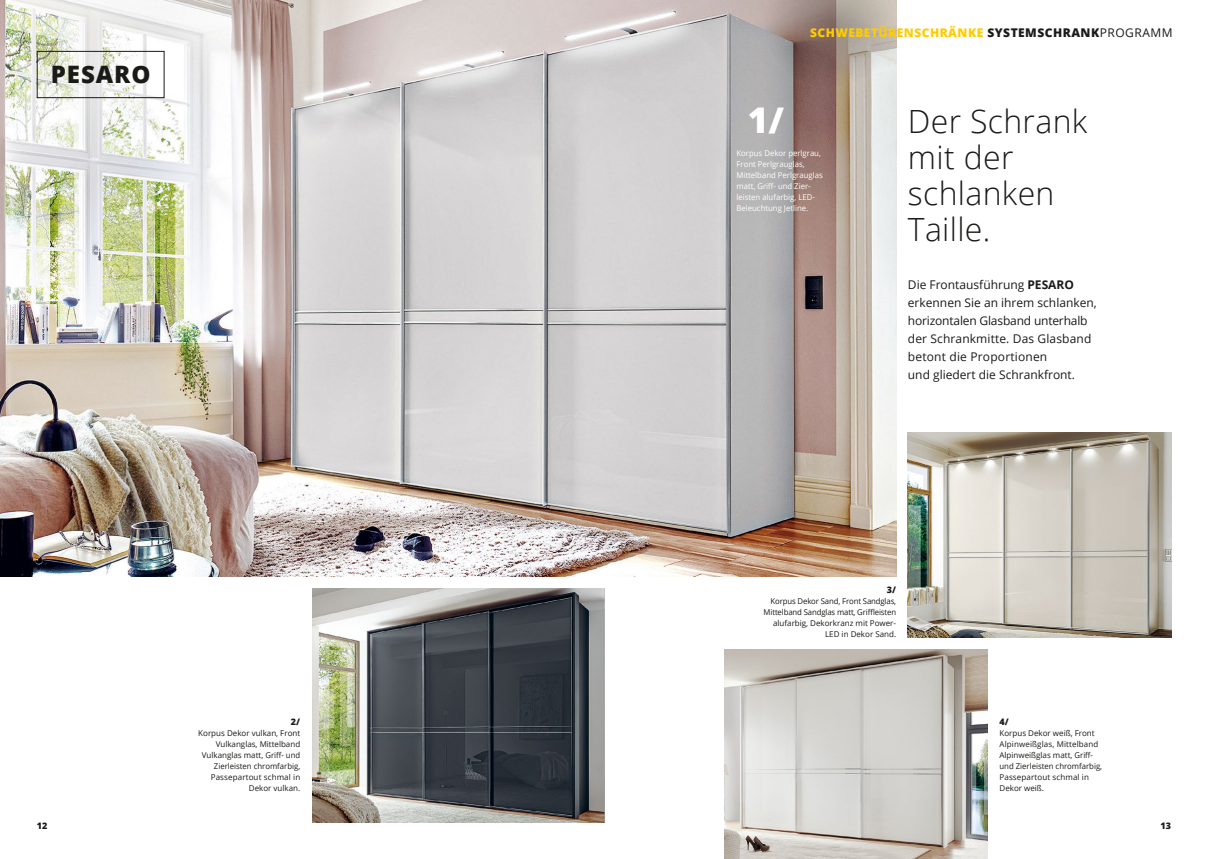
<style>
.page{position:relative;width:1208px;height:859px;background:#fff}
.page>*{position:absolute;margin:0;border:0;box-sizing:border-box;transform-origin:0 0}
.t1{font:800 35.4px "Open Sans";color:#fff}
.t2{font:300 32px/36px "Open Sans";letter-spacing:.01em;color:#1a1a18}
.t3{font:800 24px "Open Sans";letter-spacing:.04em;color:#1a1a18}
.t4{font:12px/18px "Open Sans";color:#1a1a18}
.t5{font:800 12px "Open Sans";letter-spacing:.04em;color:#fc0}
.t6{font:800 9px "Open Sans";color:#1a1a18}
.t7{font:8px/11px "Open Sans";color:#1a1a18;text-align:right}
.t8{font:8px/11px "Open Sans";color:#fff}
.s1{color:#1a1a18}
.s2{font-weight:400;color:#1a1a18}
.s3{font-weight:700}
</style>
<div class="page">
<img style="left:0;top:0;width:896px;height:577px">
<img style="left:313px;top:589px;width:291px;height:233px">
<img style="left:907px;top:432px;width:264px;height:205px">
<img style="left:724px;top:649px;width:263px;height:210px">
<svg style="left:0;top:0;width:186px;height:182px"></svg>
<svg style="left:763px;top:0;width:133px;height:88px;background:#a59791"></svg>
<div style="left:37px;top:51px;width:127px;height:47px;border:1px solid #1a1a18"></div>
<h3 class="t3" style="left:51px;top:56px;width:101px">PESARO</h3>
<p class="t6" style="left:291px;top:715px;width:11px">2/</p>
<p class="t7" style="left:198px;top:727px;width:103px">Korpus Dekor vulkan, Front<br>Vulkanglas, Mittelband<br>Vulkanglas matt, Griff- und<br>Zierleisten chromfarbig,<br>Passepartout schmal in<br>Dekor vulkan.</p>
<h3 class="t5" style="left:810px;top:23px;width:364px">SCHWEBETÜRENSCHRÄNKE <span class="s1">SYSTEMSCHRANK</span><span class="s2">PROGRAMM</span></h3>
<h1 class="t1" style="left:748px;top:93px;width:38px">1/</h1>
<p class="t8" style="left:736px;top:148px;width:88px">Korpus Dekor perlgrau,<br>Front Perlgrauglas,<br>Mittelband Perlgrauglas matt, Griff- und Zier&shy;leisten alufarbig, LED-<br>Beleuchtung Jetline.</p>
<h2 class="t2" style="left:908px;top:102px;width:181px">Der Schrank mit der schlanken<br>Taille.</h2>
<h3 class="t4" style="left:908px;top:275px;width:190px">Die Frontausführung <span class="s3">PESARO </span>erkennen Sie an ihrem schlanken, horizontalen Glasband unterhalb der Schrankmitte. Das Glasband betont die Proportionen<br>und gliedert die Schrankfront.</h3>
<p class="t6" style="left:887px;top:583px;width:11px">3/</p>
<p class="t7" style="left:763px;top:596px;width:134px">Korpus Dekor Sand, Front Sandglas,<br>Mittelband Sandglas matt, Griffleisten alufarbig, Dekorkranz mit Power-<br>LED in Dekor Sand.</p>
<p class="t6" style="left:999px;top:715px;width:11px">4/</p>
<p class="t7" style="left:999px;top:727px;width:104px;text-align:left">Korpus Dekor weiß, Front<br>Alpinweißglas, Mittelband<br>Alpinweißglas matt, Griff&shy;und Zierleisten chromfarbig,<br>Passepartout schmal in<br>Dekor weiß.</p>
<p class="t6" style="left:37px;top:819px;width:12px">12</p>
<p class="t6" style="left:1160px;top:819px;width:12px">13</p>
</div>
